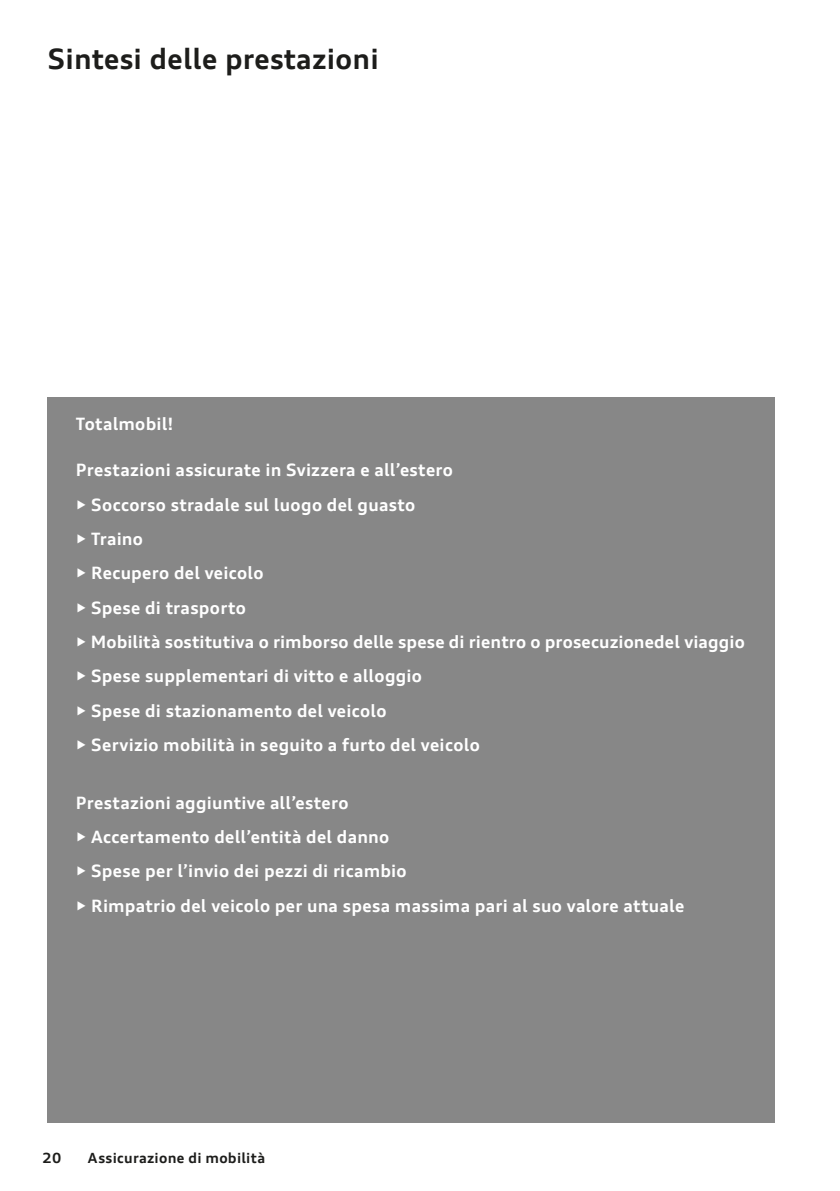
<style>
.page{position:relative;width:840px;height:1191px;background:#fff}
.page>*{position:absolute;margin:0;border:0;box-sizing:border-box;transform-origin:0 0}
.t1{font:700 28px "Audi Type";letter-spacing:.01em;color:#1d1d1b}
.t2{font:700 17px "Audi Type";letter-spacing:.015em;color:#fff}
.t3{font:700 14px "Audi Type";letter-spacing:.02em;color:#1d1d1b}
</style>
<div class="page">
<div style="left:48px;top:397px;width:726px;height:726px;background:#878787"></div>
<h1 class="t1" style="left:48px;top:42px;width:332px">Sintesi delle prestazioni</h1>
<p class="t2" style="left:76px;top:414px;width:99px">Totalmobil!</p>
<p class="t2" style="left:76px;top:460px;width:378px">Prestazioni assicurate in Svizzera e all’estero</p>
<p class="t2" style="left:76px;top:494px;width:341px">• Soccorso stradale sul luogo del guasto</p>
<p class="t2" style="left:76px;top:528px;width:69px">• Traino</p>
<p class="t2" style="left:76px;top:563px;width:189px">• Recupero del veicolo</p>
<p class="t2" style="left:76px;top:597px;width:171px">• Spese di trasporto</p>
<p class="t2" style="left:76px;top:631px;width:670px">• Mobilità sostitutiva o rimborso delle spese di rientro o prosecuzionedel viaggio</p>
<p class="t2" style="left:76px;top:666px;width:347px">• Spese supplementari di vitto e alloggio</p>
<p class="t2" style="left:76px;top:700px;width:312px">• Spese di stazionamento del veicolo</p>
<p class="t2" style="left:76px;top:734px;width:405px">• Servizio mobilità in seguito a furto del veicolo</p>
<p class="t2" style="left:76px;top:792px;width:274px">Prestazioni aggiuntive all’estero</p>
<p class="t2" style="left:76px;top:826px;width:315px">• Accertamento dell’entità del danno</p>
<p class="t2" style="left:76px;top:860px;width:332px">• Spese per l’invio dei pezzi di ricambio</p>
<p class="t2" style="left:76px;top:895px;width:609px">• Rimpatrio del veicolo per una spesa massima pari al suo valore attuale</p>
<p class="t3" style="left:43px;top:1148px;width:20px">20</p>
<p class="t3" style="left:88px;top:1148px;width:179px">Assicurazione di mobilità</p>
</div>
